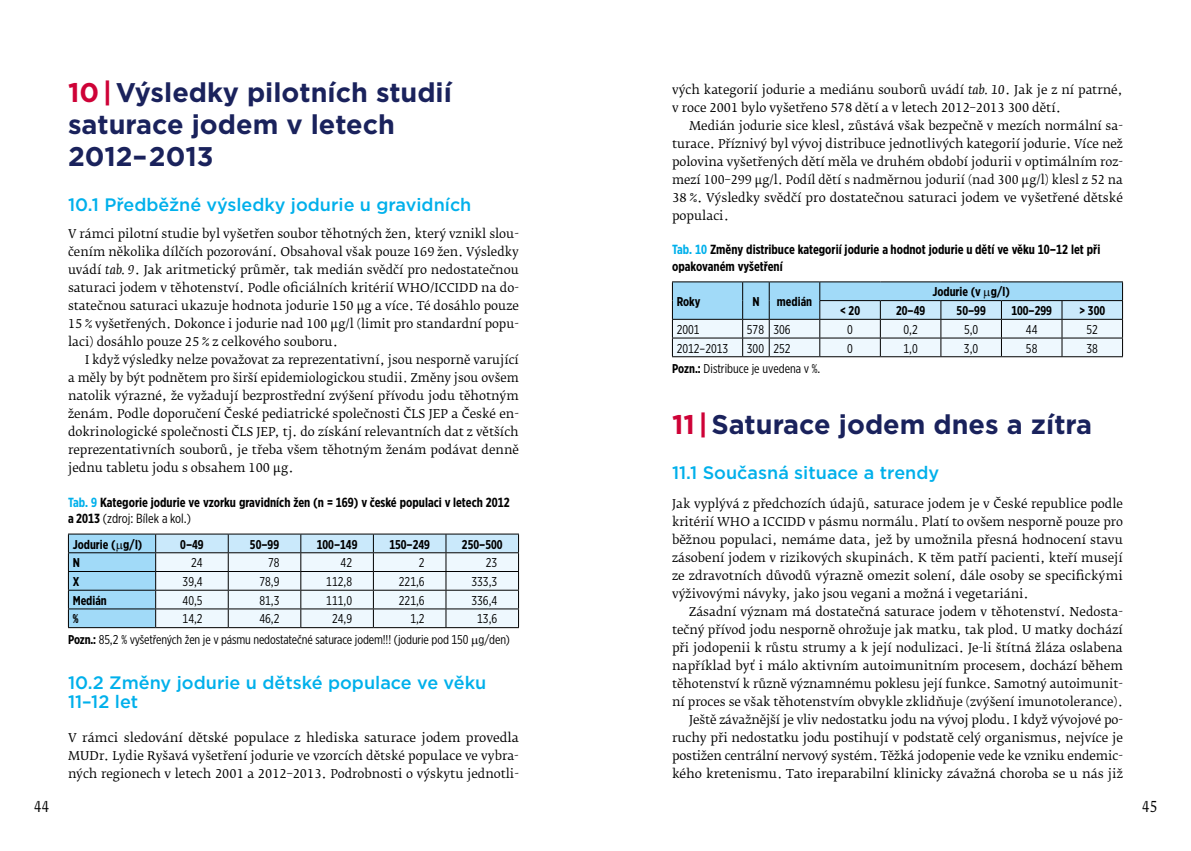
<style>
.page{position:relative;width:1191px;height:851px;background:#fff}
.page>*{position:absolute;margin:0;border:0;box-sizing:border-box;transform-origin:0 0}
.t1{font:700 27px/31.5px "Gotham";color:#1a225c}
.t2{font:500 18px/19.5px "Gotham";color:#00b0eb}
.t3{font:15px "Fedra Serif B Pro";color:#000;scale:.85 1}
.t4{font:700 13.2px/16.5px "Gotham X Narrow";color:#000}
.t5{font:12.75px/20.4px "Gotham X Narrow";color:#000}
.t6{font:700 12.75px "Gotham X Narrow";color:#000}
.t7{font:12px/18px "Fedra Serif B Pro";color:#000;text-align:justify}
.s1{color:#ce0237}
.s2{font-style:italic}
.s3{color:#00b0eb}
.s4{font-weight:400}
.s5{font-weight:700}
</style>
<div class="page">
<hr style="left:156px;top:533px;width:72px;height:1px;background:#000">
<hr style="left:228px;top:533px;width:73px;height:1px;background:#000">
<hr style="left:301px;top:533px;width:72px;height:1px;background:#000">
<hr style="left:373px;top:533px;width:73px;height:1px;background:#000">
<hr style="left:446px;top:533px;width:73px;height:1px;background:#000">
<hr style="left:68px;top:627px;width:88px;height:1px;background:#000">
<hr style="left:156px;top:627px;width:72px;height:1px;background:#000">
<hr style="left:228px;top:627px;width:73px;height:1px;background:#000">
<hr style="left:301px;top:627px;width:72px;height:1px;background:#000">
<hr style="left:373px;top:627px;width:73px;height:1px;background:#000">
<hr style="left:446px;top:627px;width:73px;height:1px;background:#000">
<hr style="left:68px;top:533px;width:88px;height:1px;background:#000">
<svg style="left:68px;top:534px;width:451px;height:93px;background:#cbe0ec"></svg>
<svg style="left:672px;top:281px;width:451px;height:76px;background:#bed9e8"></svg>
<h1 class="t1" style="left:68px;top:77px;width:385px"><span class="s1">10 |</span> Výsledky pilotních studií saturace jodem v letech<br>2012– 2013</h1>
<h2 class="t2" style="left:68px;top:194px;width:405px">10.1 Předběžné výsledky jodurie u gravidních</h2>
<p class="t7" style="left:68px;top:224px;width:452px">V rámci pilotní studie byl vyšetřen soubor těhotných žen, který vznikl slou&shy;čením několika dílčích pozorování. Obsahoval však pouze 169 žen. Výsledky uvádí <span class="s2">tab. 9</span>. Jak aritmetický průměr, tak medián svědčí pro nedostatečnou saturaci jodem v těhotenství. Podle oficiálních kritérií WHO/ICCIDD na do&shy;statečnou saturaci ukazuje hodnota jodurie 150 µg a více. Té dosáhlo pouze 15 % vyšetřených. Dokonce i jodurie nad 100 µg/l (limit pro standardní popu&shy;laci) dosáhlo pouze 25 % z celkového souboru.</p>
<p class="t7" style="left:68px;top:350px;width:452px;text-indent:17px">I když výsledky nelze považovat za reprezentativní, jsou nesporně varující a měly by být podnětem pro širší epidemiologickou studii. Změny jsou ovšem natolik výrazné, že vyžadují bezprostřední zvýšení přívodu jodu těhotným ženám. Podle doporučení České pediatrické společnosti ČLS JEP a České en&shy;dokrinologické společnosti ČLS JEP, tj. do získání relevantních dat z větších reprezentativních souborů, je třeba všem těhotným ženám podávat denně jednu tabletu jodu s obsahem 100 µg.</p>
<p class="t4" style="left:68px;top:493px;width:443px"><span class="s3">Tab. 9</span> Kategorie jodurie ve vzorku gravidních žen (n = 169) v české populaci v letech 2012 a 2013 <span class="s4">(zdroj: Bílek a kol.)</span></p>
<p class="t6" style="left:73px;top:536px;width:71px">Jodurie ( g/l)</p>
<p class="t6" style="left:180px;top:536px;width:25px">0–49</p>
<p class="t6" style="left:250px;top:536px;width:31px">50–99</p>
<p class="t6" style="left:317px;top:536px;width:42px">100–149</p>
<p class="t6" style="left:389px;top:536px;width:42px">150–249</p>
<p class="t6" style="left:462px;top:536px;width:42px">250–500</p>
<p class="t6" style="left:73px;top:555px;width:9px">N</p>
<p class="t5" style="left:191px;top:552px;width:13px">24</p>
<p class="t5" style="left:268px;top:552px;width:13px">78</p>
<p class="t5" style="left:341px;top:552px;width:13px">42</p>
<p class="t5" style="left:419px;top:552px;width:7px">2</p>
<p class="t5" style="left:486px;top:552px;width:13px">23</p>
<p class="t6" style="left:73px;top:573px;width:8px">X</p>
<p class="t5" style="left:183px;top:571px;width:22px">39,4</p>
<p class="t5" style="left:259px;top:571px;width:22px">78,9</p>
<p class="t5" style="left:326px;top:571px;width:27px">112,8</p>
<p class="t5" style="left:399px;top:571px;width:27px">221,6</p>
<p class="t5" style="left:471px;top:571px;width:27px">333,3</p>
<p class="t6" style="left:73px;top:592px;width:36px">Medián</p>
<p class="t5" style="left:183px;top:589px;width:22px">40,5</p>
<p class="t5" style="left:259px;top:589px;width:22px">81,3</p>
<p class="t5" style="left:326px;top:589px;width:27px">111,0</p>
<p class="t5" style="left:399px;top:589px;width:27px">221,6</p>
<p class="t5" style="left:471px;top:589px;width:27px">336,4</p>
<p class="t6" style="left:73px;top:611px;width:7px">%</p>
<p class="t5" style="left:183px;top:608px;width:22px">14,2</p>
<p class="t5" style="left:259px;top:608px;width:22px">46,2</p>
<p class="t5" style="left:332px;top:608px;width:22px">24,9</p>
<p class="t5" style="left:410px;top:608px;width:16px">1,2</p>
<p class="t5" style="left:68px;top:608px;width:443px;text-indent:409px">13,6<br><span class="s5">Pozn.:</span> 85,2 % vyšetřených žen je v pásmu nedostatečné saturace jodem!!! (jodurie pod 150 g/den)</p>
<h2 class="t2" style="left:68px;top:672px;width:419px">10.2 Změny jodurie u dětské populace ve věku<br>11–12 let</h2>
<p class="t7" style="left:68px;top:728px;width:452px">V rámci sledování dětské populace z hlediska saturace jodem provedla MUDr. Lydie Ryšavá vyšetření jodurie ve vzorcích dětské populace ve vybra&shy;ných regionech v letech 2001 a 2012–2013. Podrobnosti o výskytu jednotli-</p>
<p class="t7" style="left:672px;top:80px;width:452px">vých kategorií jodurie a mediánu souborů uvádí <span class="s2">tab. 10</span>. Jak je z ní patrné, v roce 2001 bylo vyšetřeno 578 dětí a v letech 2012–2013 300 dětí.</p>
<p class="t7" style="left:672px;top:116px;width:452px;text-indent:17px">Medián jodurie sice klesl, zůstává však bezpečně v mezích normální sa&shy;turace. Příznivý byl vývoj distribuce jednotlivých kategorií jodurie. Více než polovina vyšetřených dětí měla ve druhém období jodurii v optimálním roz&shy;mezí 100–299 µg/l. Podíl dětí s nadměrnou jodurií (nad 300 µg/l) klesl z 52 na 38 %. Výsledky svědčí pro dostatečnou saturaci jodem ve vyšetřené dětské populaci.</p>
<p class="t4" style="left:672px;top:241px;width:430px"><span class="s3">Tab. 10</span> Změny distribuce kategorií jodurie a hodnot jodurie u dětí ve věku 10–12 let při opakovaném vyšetření</p>
<p class="t6" style="left:676px;top:293px;width:25px">Roky</p>
<p class="t6" style="left:752px;top:293px;width:9px">N</p>
<p class="t6" style="left:777px;top:293px;width:37px">medián</p>
<p class="t6" style="left:932px;top:284px;width:79px">Jodurie (v g/l)</p>
<p class="t6" style="left:840px;top:303px;width:22px">&lt; 20</p>
<p class="t6" style="left:896px;top:303px;width:31px">20–49</p>
<p class="t6" style="left:956px;top:303px;width:31px">50–99</p>
<p class="t6" style="left:1011px;top:303px;width:42px">100–299</p>
<p class="t6" style="left:1079px;top:303px;width:27px">&gt; 300</p>
<p class="t5" style="left:676px;top:319px;width:24px">2001</p>
<p class="t5" style="left:747px;top:319px;width:45px">578 306</p>
<p class="t5" style="left:847px;top:319px;width:7px">0</p>
<p class="t5" style="left:903px;top:319px;width:16px">0,2</p>
<p class="t5" style="left:964px;top:319px;width:16px">5,0</p>
<p class="t5" style="left:1026px;top:319px;width:13px">44</p>
<p class="t5" style="left:1086px;top:319px;width:13px">52</p>
<p class="t5" style="left:676px;top:337px;width:53px">2012–2013</p>
<p class="t5" style="left:747px;top:337px;width:45px">300 252</p>
<p class="t5" style="left:847px;top:337px;width:7px">0</p>
<p class="t5" style="left:903px;top:337px;width:16px">1,0</p>
<p class="t5" style="left:964px;top:337px;width:16px">3,0</p>
<p class="t5" style="left:1026px;top:337px;width:13px">58</p>
<p class="t5" style="left:1086px;top:337px;width:13px">38</p>
<p class="t5" style="left:672px;top:358px;width:150px"><span class="s5">Pozn.:</span> Distribuce je uvedena v %.</p>
<h1 class="t1" style="left:672px;top:408px;width:421px"><span class="s1">11 |</span> Saturace jodem dnes a zítra</h1>
<h2 class="t2" style="left:672px;top:463px;width:269px">11.1 Současná situace a trendy</h2>
<p class="t7" style="left:672px;top:494px;width:452px">Jak vyplývá z předchozích údajů, saturace jodem je v České republice podle kritérií WHO a ICCIDD v pásmu normálu. Platí to ovšem nesporně pouze pro běžnou populaci, nemáme data, jež by umožnila přesná hodnocení stavu zásobení jodem v rizikových skupinách. K těm patří pacienti, kteří musejí ze zdravotních důvodů výrazně omezit solení, dále osoby se specifickými výživovými návyky, jako jsou vegani a možná i vegetariáni.</p>
<p class="t7" style="left:672px;top:602px;width:452px;text-align:right">Zásadní význam má dostatečná saturace jodem v těhotenství. Nedosta&shy;tečný přívod jodu nesporně ohrožuje jak matku, tak plod. U matky dochází při jodopenii k růstu strumy a k její nodulizaci. Je-li štítná žláza oslabena například byť i málo aktivním autoimunitním procesem, dochází během těhotenství k různě významnému poklesu její funkce. Samotný autoimunit&shy;ní proces se však těhotenstvím obvykle zklidňuje (zvýšení imunotolerance).<br>Ještě závažnější je vliv nedostatku jodu na vývoj plodu. I když vývojové po&shy;ruchy při nedostatku jodu postihují v podstatě celý organismus, nejvíce je postižen centrální nervový systém. Těžká jodopenie vede ke vzniku endemic&shy;kého kretenismu. Tato ireparabilní klinicky závažná choroba se u nás již</p>
<p class="t3" style="left:34px;top:796px;width:19px">44</p>
<p class="t3" style="left:1142px;top:796px;width:19px">45</p>
</div>
